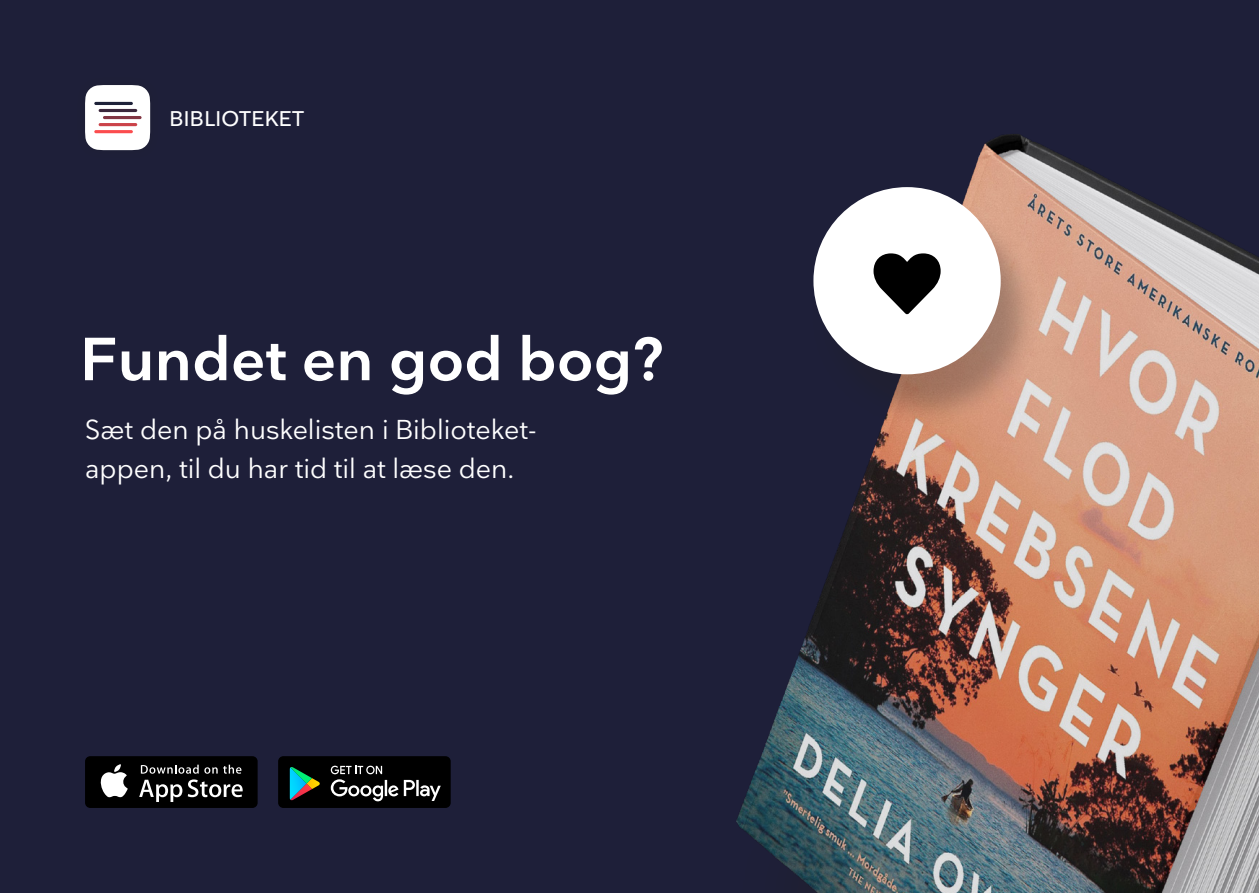
<style>
.page{position:relative;width:1259px;height:893px;background:#1e1f39}
.page>*{position:absolute;margin:0;border:0;box-sizing:border-box;transform-origin:0 0}
.t1{font:600 60px "Nationale";color:#fff}
.t2{font:27px/39px "Nationale";color:#fff}
.t3{font:500 21px "Nationale";letter-spacing:.015em;color:#fff}
</style>
<div class="page">
<img style="left:736px;top:134px;width:523px;height:759px">
<div style="left:810px;top:198px;width:231px;height:231px;background:#231f20;opacity:.3"></div>
<svg style="left:813px;top:187px;width:187px;height:187px;background:#d8d3d4"></svg>
<svg style="left:871px;top:251px;width:72px;height:67px;background:#6c6c6c"></svg>
<div style="left:85px;top:85px;width:65px;height:65px;background:#fff"></div>
<hr style="left:94px;top:130px;width:39px;height:3px;background:#fb4c4e;border-radius:2px">
<hr style="left:99px;top:123px;width:38px;height:3px;background:#cb4349;border-radius:2px">
<hr style="left:103px;top:116px;width:39px;height:3px;background:#823543;border-radius:2px">
<hr style="left:99px;top:109px;width:38px;height:3px;background:#3b273c;border-radius:2px">
<hr style="left:94px;top:102px;width:39px;height:3px;background:#1e2239;border-radius:2px">
<div style="left:85px;top:756px;width:173px;height:52px;background:#000;border-radius:5px"></div>
<svg style="left:100px;top:764px;width:28px;height:33px"></svg>
<svg style="left:139px;top:765px;width:104px;height:37px"></svg>
<div style="left:278px;top:756px;width:173px;height:52px;background:#000;border-radius:5px"></div>
<svg style="left:331px;top:766px;width:110px;height:35px"></svg>
<svg style="left:290px;top:767px;width:30px;height:33px"></svg>
<p class="t3" style="left:169px;top:105px;width:136px">BIBLIOTEKET</p>
<p class="t1" style="left:80px;top:321px;width:585px">Fundet en god bog?</p>
<p class="t2" style="left:85px;top:410px;width:453px">Sæt den på huskelisten i Biblioteket&shy;appen, til du har tid til at læse den.</p>
</div>
